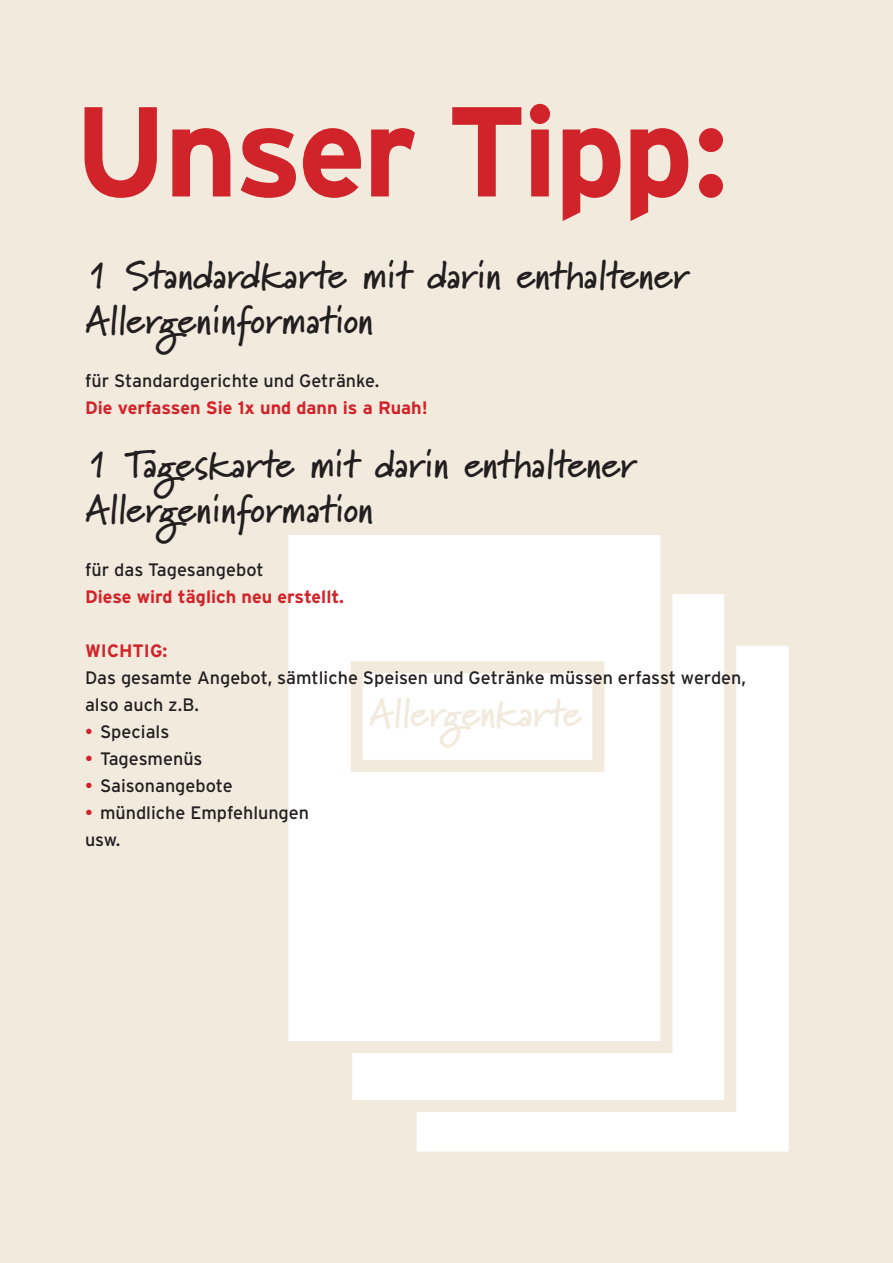
<style>
.page{position:relative;width:893px;height:1263px;background:#f1eadd}
.page>*{position:absolute;margin:0;border:0;box-sizing:border-box;transform-origin:0 0}
.t1{font:700 127.5px "Interstate";letter-spacing:-.03em;color:#d1232a}
.t2{font:700 39px/45px "Marydale";color:#231f20}
.t3{font:700 39px "Marydale";color:#f1eadd}
.t4{font:18px/27px "Interstate";color:#231f20}
.t5{font:700 18px "Interstate";color:#d1232a}
.s1{color:#d1232a}
</style>
<div class="page">
<div style="left:405px;top:634px;width:396px;height:529px;background:#fff;border:12px solid #f1eadd"></div>
<div style="left:340px;top:582px;width:396px;height:530px;background:#fff;border:12px solid #f1eadd"></div>
<div style="left:276px;top:523px;width:396px;height:530px;background:#fff;border:12px solid #f1eadd"></div>
<div style="left:351px;top:661px;width:253px;height:111px;background:#fff;border:12px solid #f1eadd"></div>
<h1 class="t1" style="left:74px;top:80px;width:656px">Unser Tipp:</h1>
<h2 class="t2" style="left:85px;top:252px;width:605px">1 Standardkarte mit darin enthaltener<br>Allergeninformation</h2>
<p class="t4" style="left:85px;top:367px;width:296px">für Standardgerichte und Getränke.</p>
<p class="t5" style="left:85px;top:397px;width:344px">Die verfassen Sie 1x und dann is a Ruah!</p>
<h2 class="t2" style="left:85px;top:441px;width:553px">1 Tageskarte mit darin enthaltener<br>Allergeninformation</h2>
<p class="t4" style="left:85px;top:556px;width:180px">für das Tagesangebot</p>
<p class="t5" style="left:85px;top:586px;width:261px">Diese wird täglich neu erstellt.</p>
<p class="t5" style="left:85px;top:640px;width:84px">WICHTIG:</p>
<p class="t4" style="left:85px;top:664px;width:662px">Das gesamte Angebot, sämtliche Speisen und Getränke müssen erfasst werden, also auch z.B.</p>
<p class="t4" style="left:85px;top:718px;width:86px"><span class="s1">•</span> Specials</p>
<p class="t4" style="left:85px;top:745px;width:119px"><span class="s1">•</span> Tagesmenüs</p>
<p class="t4" style="left:85px;top:772px;width:149px"><span class="s1">•</span> Saisonangebote</p>
<p class="t4" style="left:85px;top:799px;width:226px"><span class="s1">•</span> mündliche Empfehlungen usw.</p>
<h2 class="t3" style="left:369px;top:690px;width:214px">Allergenkarte</h2>
</div>
